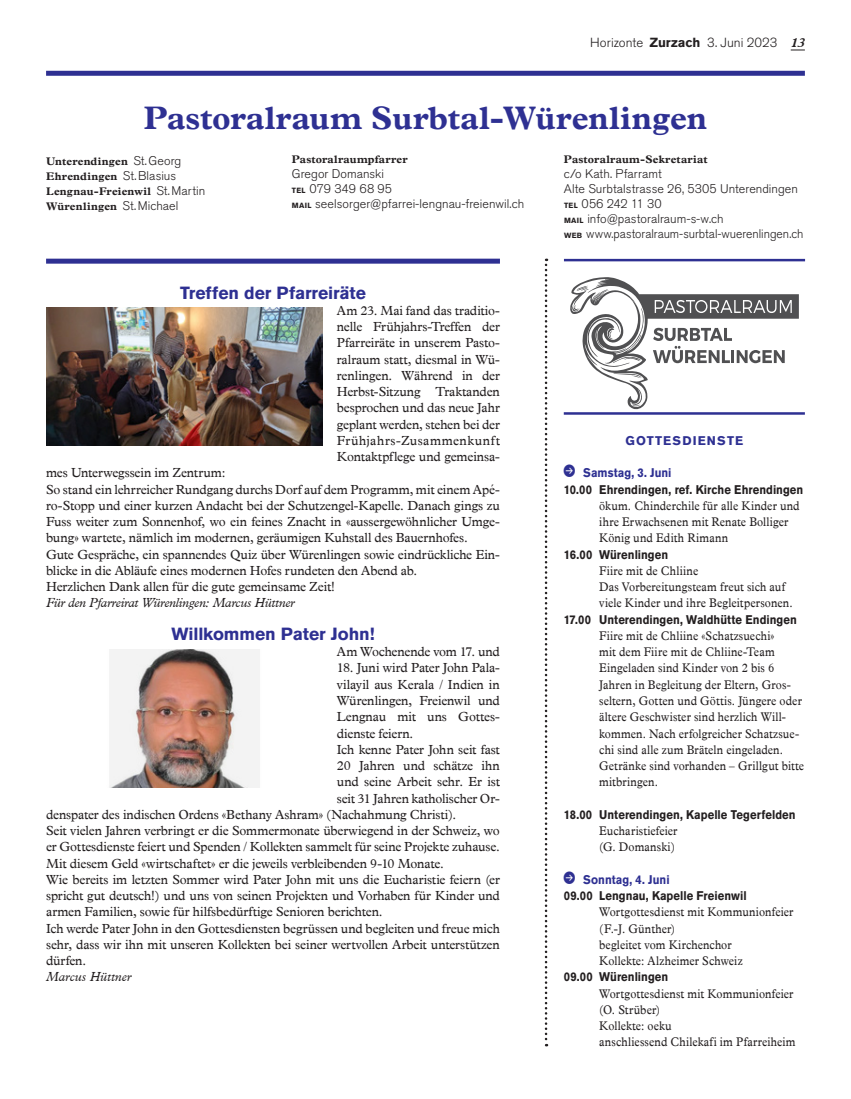
<style>
.page{position:relative;width:851px;height:1099px;background:#fff}
.page>*{position:absolute;margin:0;border:0;box-sizing:border-box;transform-origin:0 0}
.t1{font:700 32.5px "Plantin MT Pro";color:#2e3092}
.subheadline-1{font:700 17.5px "Akzidenz Grotesk Pro";letter-spacing:-.005em;color:#2e3092}
.paragraphBlockCenter{font:13.12px/16.2px "Plantin MT Pro";letter-spacing:-.01em;color:#231f20;text-align:justify}
.paragraphBlockCenter-2{font:italic 13.12px "Plantin MT Pro";letter-spacing:-.01em;color:#231f20}
.t2{font:300 13.12px "Akzidenz Grotesk Pro";color:#231f20}
.paragraphBlockCenter-3{font:italic 13.12px "Plantin MT Pro";letter-spacing:.01em;color:#231f20}
.paragraph{font:12.5px/16.2px "Plantin MT Pro";letter-spacing:.01em;color:#231f20;scale:.9 1}
.subheadline{font:700 12.5px "Akzidenz Grotesk Pro";letter-spacing:.005em;color:#231f20;scale:.9 1}
.Adresse_mit_Label{font:300 12.5px "Akzidenz Grotesk Pro";color:#231f20}
.Adresse_Text{font:300 12.5px "Akzidenz Grotesk Pro";letter-spacing:.005em;color:#231f20}
.t3{font:700 12.5px "Akzidenz Grotesk Pro";letter-spacing:.01em;color:#2e3092;scale:.9 1}
.t4{font:700 12.5px "Akzidenz Grotesk Pro";letter-spacing:.09em;color:#2e3092}
.Ortschaften_Patrozin{font:700 11px "Plantin MT Pro";letter-spacing:.015em;color:#231f20}
.Adresse_Titel{font:700 11px "Plantin MT Pro";letter-spacing:.02em;color:#231f20}
.s1{font-weight:700}
.s2{font-family:"Plantin MT Pro";font-weight:700;font-style:italic}
.s3{font-family:"Akzidenz Grotesk Pro";font-weight:300;font-size:12.5px}
.s4{font-weight:700;font-size:7.5px}
</style>
<div class="page">
<svg style="left:790px;top:50px;width:14px;height:1px"></svg>
<svg style="left:544px;top:258px;width:3px;height:788px"></svg>
<img style="left:46px;top:308px;width:276px;height:138px">
<img style="left:109px;top:649px;width:151px;height:138px">
<div style="left:46px;top:259px;width:454px;height:5px;background:#2e3092"></div>
<hr style="left:563px;top:412px;width:241px;height:2px;background:#2e3092">
<div style="left:46px;top:71px;width:758px;height:5px;background:#2e3092"></div>
<hr style="left:564px;top:259px;width:241px;height:2px;background:#2e3092">
<svg style="left:570px;top:277px;width:228px;height:132px"></svg>
<p class="t2" style="left:590px;top:34px;width:216px">Horizonte <span class="s1">Zurzach</span> 3. Juni 2023 <span class="s2">13</span></p>
<p class="t1" style="left:144px;top:99px;width:565px">Pastoralraum Surbtal-Würenlingen</p>
<p class="Ortschaften_Patrozin" style="left:46px;top:154px;width:137px">Unterendingen <span class="s3">St.Georg</span></p>
<p class="Ortschaften_Patrozin" style="left:46px;top:169px;width:132px">Ehrendingen <span class="s3">St.Blasius</span></p>
<p class="Ortschaften_Patrozin" style="left:46px;top:184px;width:161px">Lengnau-Freienwil <span class="s3">St.Martin</span></p>
<p class="Ortschaften_Patrozin" style="left:46px;top:199px;width:134px">Würenlingen <span class="s3">St.Michael</span></p>
<p class="Adresse_Titel" style="left:564px;top:153px;width:145px">Pastoralraum-Sekretariat</p>
<p class="Adresse_Text" style="left:564px;top:165px;width:99px">c/o Kath. Pfarramt</p>
<p class="Adresse_Text" style="left:564px;top:180px;width:235px">Alte Surbtalstrasse 26, 5305 Unterendingen</p>
<p class="Adresse_mit_Label" style="left:564px;top:195px;width:99px"><span class="s4">TEL</span> 056 242 11 30</p>
<p class="Adresse_mit_Label" style="left:564px;top:210px;width:161px"><span class="s4">MAIL</span> info@pastoralraum-s-w.ch</p>
<p class="Adresse_mit_Label" style="left:564px;top:225px;width:241px"><span class="s4">WEB</span> www.pastoralraum-surbtal-wuerenlingen.ch</p>
<p class="Adresse_Titel" style="left:292px;top:153px;width:117px">Pastoralraumpfarrer</p>
<p class="Adresse_Text" style="left:292px;top:165px;width:94px">Gregor Domanski</p>
<p class="Adresse_mit_Label" style="left:292px;top:180px;width:102px"><span class="s4">TEL</span> 079 349 68 95</p>
<p class="Adresse_mit_Label" style="left:292px;top:195px;width:234px"><span class="s4">MAIL</span> seelsorger@pfarrei-lengnau-freienwil.ch</p>
<p class="subheadline-1" style="left:180px;top:281px;width:187px">Treffen der Pfarreiräte</p>
<p class="paragraphBlockCenter" style="left:337px;top:302px;width:165px">Am 23. Mai fand das traditio&shy;nelle Frühjahrs-Treffen der Pfarreiräte in unserem Pasto&shy;ralraum statt, diesmal in Wü&shy;renlingen. Während in der Herbst-Sitzung Traktanden besprochen und das neue Jahr geplant werden, stehen bei der Frühjahrs-Zusammenkunft Kontaktpflege und gemeinsa-</p>
<p class="paragraphBlockCenter" style="left:46px;top:465px;width:181px">mes Unterwegssein im Zentrum:</p>
<p class="paragraphBlockCenter" style="left:46px;top:481px;width:455px">So stand ein lehrreicher Rundgang durchs Dorf auf dem Programm, mit einem Apé&shy;ro-Stopp und einer kurzen Andacht bei der Schutzengel-Kapelle. Danach gings zu Fuss weiter zum Sonnenhof, wo ein feines Znacht in «aussergewöhnlicher Umge&shy;bung» wartete, nämlich im modernen, geräumigen Kuhstall des Bauernhofes.</p>
<p class="paragraphBlockCenter" style="left:46px;top:546px;width:455px">Gute Gespräche, ein spannendes Quiz über Würenlingen sowie eindrückliche Ein&shy;blicke in die Abläufe eines modernen Hofes rundeten den Abend ab.</p>
<p class="paragraphBlockCenter" style="left:46px;top:578px;width:290px">Herzlichen Dank allen für die gute gemeinsame Zeit!</p>
<p class="paragraphBlockCenter-2" style="left:46px;top:595px;width:250px">Für den Pfarreirat Würenlingen: Marcus Hüttner</p>
<p class="subheadline-1" style="left:171px;top:622px;width:204px">Willkommen Pater John!</p>
<p class="paragraphBlockCenter" style="left:337px;top:643px;width:164px">Am Wochenende vom 17. und</p>
<p class="paragraphBlockCenter" style="left:337px;top:660px;width:165px">18. Juni wird Pater John Pala&shy;vilayil aus Kerala / Indien in Würenlingen, Freienwil und Lengnau mit uns Gottes&shy;dienste feiern.</p>
<p class="paragraphBlockCenter" style="left:337px;top:741px;width:164px">Ich kenne Pater John seit fast</p>
<p class="paragraphBlockCenter" style="left:337px;top:757px;width:164px">20 Jahren und schätze ihn</p>
<p class="paragraphBlockCenter" style="left:337px;top:773px;width:164px">und seine Arbeit sehr. Er ist</p>
<p class="paragraphBlockCenter" style="left:337px;top:790px;width:164px">seit 31 Jahren katholischer Or-</p>
<p class="paragraphBlockCenter" style="left:46px;top:806px;width:411px">denspater des indischen Ordens «Bethany Ashram» (Nachahmung Christi).</p>
<p class="paragraphBlockCenter" style="left:46px;top:822px;width:455px">Seit vielen Jahren verbringt er die Sommermonate überwiegend in der Schweiz, wo er Gottesdienste feiert und Spenden / Kollekten sammelt für seine Projekte zuhause.<br>Mit diesem Geld «wirtschaftet» er die jeweils verbleibenden 9-10 Monate.</p>
<p class="paragraphBlockCenter" style="left:46px;top:871px;width:455px">Wie bereits im letzten Sommer wird Pater John mit uns die Eucharistie feiern (er spricht gut deutsch!) und uns von seinen Projekten und Vorhaben für Kinder und armen Familien, sowie für hilfsbedürftige Senioren berichten.</p>
<p class="paragraphBlockCenter" style="left:46px;top:920px;width:455px">Ich werde Pater John in den Gottesdiensten begrüssen und begleiten und freue mich sehr, dass wir ihn mit unseren Kollekten bei seiner wertvollen Arbeit unterstützen dürfen.</p>
<p class="paragraphBlockCenter-3" style="left:46px;top:969px;width:87px">Marcus Hüttner</p>
<p class="t4" style="left:625px;top:432px;width:119px">GOTTESDIENSTE</p>
<p class="t3" style="left:583px;top:465px;width:100px">Samstag, 3. Juni</p>
<p class="subheadline" style="left:563px;top:481px;width:268px">10.00 Ehrendingen, ref. Kirche Ehrendingen</p>
<p class="paragraph" style="left:599px;top:497px;width:224px">ökum. Chinderchile für alle Kinder und ihre Erwachsenen mit Renate Bolliger<br>König und Edith Rimann</p>
<p class="subheadline" style="left:563px;top:546px;width:118px">16.00 Würenlingen</p>
<p class="paragraph" style="left:599px;top:562px;width:216px">Fiire mit de Chliine<br>Das Vorbereitungsteam freut sich auf viele Kinder und ihre Begleitpersonen.</p>
<p class="subheadline" style="left:563px;top:611px;width:260px">17.00 Unterendingen, Waldhütte Endingen</p>
<p class="paragraph" style="left:599px;top:627px;width:229px">Fiire mit de Chliine «Schatzsuechi»<br>mit dem Fiire mit de Chliine-Team Eingeladen sind Kinder von 2 bis 6<br>Jahren in Begleitung der Eltern, Gros&shy;seltern, Gotten und Göttis. Jüngere oder ältere Geschwister sind herzlich Will&shy;kommen. Nach erfolgreicher Schatzsue&shy;chi sind alle zum Bräteln eingeladen.<br>Getränke sind vorhanden – Grillgut bitte mitbringen.</p>
<p class="subheadline" style="left:563px;top:806px;width:259px">18.00 Unterendingen, Kapelle Tegerfelden</p>
<p class="paragraph" style="left:599px;top:822px;width:88px">Eucharistiefeier (G. Domanski)</p>
<p class="t3" style="left:583px;top:871px;width:97px">Sonntag, 4. Juni</p>
<p class="subheadline" style="left:563px;top:887px;width:205px">09.00 Lengnau, Kapelle Freienwil</p>
<p class="paragraph" style="left:599px;top:904px;width:217px">Wortgottesdienst mit Kommunionfeier (F.-J. Günther)<br>begleitet vom Kirchenchor<br>Kollekte: Alzheimer Schweiz</p>
<p class="subheadline" style="left:563px;top:968px;width:118px">09.00 Würenlingen</p>
<p class="paragraph" style="left:599px;top:985px;width:220px">Wortgottesdienst mit Kommunionfeier (O. Strüber)<br>Kollekte: oeku<br>anschliessend Chilekafi im Pfarreiheim</p>
</div>
